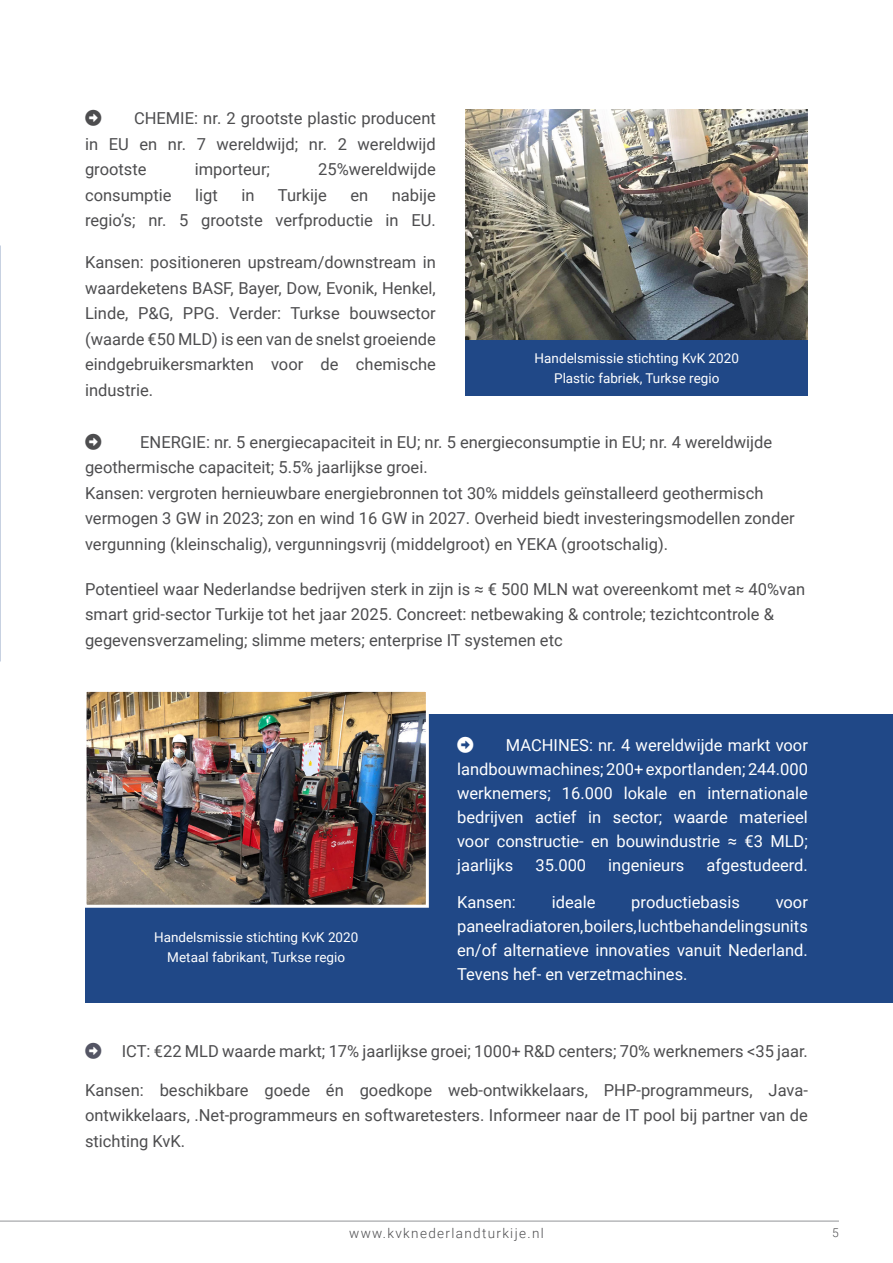
<style>
.page{position:relative;width:893px;height:1263px;background:#fff}
.page>*{position:absolute;margin:0;border:0;box-sizing:border-box;transform-origin:0 0}
.t1{font:16.5px/25.5px "Roboto";color:#4d4d4f;text-align:justify}
.t2{font:16.5px/24px "Roboto";color:#fff;text-align:justify}
.t3{font:13.5px/19.5px "Roboto";color:#fff;text-align:center}
.t4{font:300 13.5px "Roboto";letter-spacing:.1em;color:#4d4d4f}
.t5{font:300 12px "Roboto";color:#4d4d4f}
</style>
<div class="page">
<div style="left:378px;top:714px;width:515px;height:288px;background:#204887"></div>
<div style="left:85px;top:906px;width:342px;height:96px;background:#204887"></div>
<img style="left:466px;top:110px;width:342px;height:230px">
<img style="left:88px;top:693px;width:337px;height:211px">
<div style="left:84px;top:689px;width:345px;height:219px;border:3px solid #fff"></div>
<div style="left:466px;top:340px;width:342px;height:56px;background:#204887"></div>
<hr style="left:0;top:1221px;width:839px;height:1px;background:#939598">
<p class="t1" style="left:85px;top:105px;width:352px;text-indent:49px">CHEMIE: nr. 2 grootste plastic producent in EU en nr. 7 wereldwijd; nr. 2 wereldwijd grootste</p>
<p class="t1" style="left:195px;top:156px;width:77px">importeur;</p>
<p class="t1" style="left:318px;top:156px;width:119px">25%wereldwijde</p>
<p class="t1" style="left:85px;top:182px;width:352px;text-align:right">nabije<br>regio’s; nr. 5 grootste verfproductie in EU.</p>
<p class="t1" style="left:85px;top:249px;width:352px">Kansen: positioneren upstream/downstream in waardeketens BASF, Bayer, Dow, Evonik, Henkel, Linde, P&amp;G, PPG. Verder: Turkse bouwsector (waarde €50 MLD) is een van de snelst groeiende eindgebruikersmarkten voor de chemische industrie.</p>
<p class="t1" style="left:85px;top:182px;width:88px">consumptie</p>
<p class="t1" style="left:195px;top:182px;width:24px">ligt</p>
<p class="t1" style="left:242px;top:182px;width:15px">in</p>
<p class="t1" style="left:278px;top:182px;width:50px">Turkije</p>
<p class="t1" style="left:350px;top:182px;width:19px">en</p>
<p class="t3" style="left:535px;top:348px;width:206px">Handelsmissie stichting KvK 2020<br>Plastic fabriek, Turkse regio</p>
<p class="t1" style="left:85px;top:428px;width:711px;text-align:left;text-indent:55px">ENERGIE: nr. 5 energiecapaciteit in EU; nr. 5 energieconsumptie in EU; nr. 4 wereldwijde geothermische capaciteit; 5.5% jaarlijkse groei.<br>Kansen: vergroten hernieuwbare energiebronnen tot 30% middels geïnstalleerd geothermisch vermogen 3 GW in 2023; zon en wind 16 GW in 2027. Overheid biedt investeringsmodellen zonder vergunning (kleinschalig), vergunningsvrij (middelgroot) en YEKA (grootschalig).</p>
<p class="t1" style="left:85px;top:575px;width:722px;text-align:left">Potentieel waar Nederlandse bedrijven sterk in zijn is ≈ € 500 MLN wat overeenkomt met ≈ 40%van smart grid-sector Turkije tot het jaar 2025. Concreet: netbewaking &amp; controle; tezichtcontrole &amp; gegevensverzameling; slimme meters; enterprise IT systemen etc</p>
<p class="t3" style="left:154px;top:927px;width:206px">Handelsmissie stichting KvK 2020<br>Metaal fabrikant, Turkse regio</p>
<p class="t2" style="left:457px;top:732px;width:352px;text-indent:49px">MACHINES: nr. 4 wereldwijde markt voor landbouwmachines; 200+ exportlanden; 244.000 werknemers; 16.000 lokale en internationale bedrijven actief in sector; waarde materieel voor constructie- en bouwindustrie ≈ €3 MLD; jaarlijks</p>
<p class="t2" style="left:535px;top:852px;width:52px">35.000</p>
<p class="t2" style="left:608px;top:852px;width:78px">ingenieurs</p>
<p class="t2" style="left:707px;top:852px;width:103px">afgestudeerd.</p>
<p class="t2" style="left:457px;top:890px;width:60px">Kansen:</p>
<p class="t2" style="left:552px;top:890px;width:45px">ideale</p>
<p class="t2" style="left:631px;top:890px;width:110px">productiebasis</p>
<p class="t2" style="left:457px;top:890px;width:352px;text-indent:319px">voor paneelradiatoren, boilers, luchtbehandelingsunits en/of alternatieve innovaties vanuit Nederland.<br>Tevens hef- en verzetmachines.</p>
<p class="t1" style="left:122px;top:1038px;width:688px">ICT: €22 MLD waarde markt; 17% jaarlijkse groei; 1000+ R&amp;D centers; 70% werknemers &lt;35 jaar.</p>
<p class="t1" style="left:85px;top:1077px;width:724px">Kansen: beschikbare goede én goedkope web-ontwikkelaars, PHP-programmeurs, Java&shy;ontwikkelaars, .Net-programmeurs en softwaretesters. Informeer naar de IT pool bij partner van de stichting KvK.</p>
<p class="t4" style="left:349px;top:1224px;width:196px">www.kvknederlandturkije.nl</p>
<p class="t5" style="left:832px;top:1224px;width:8px">5</p>
</div>
